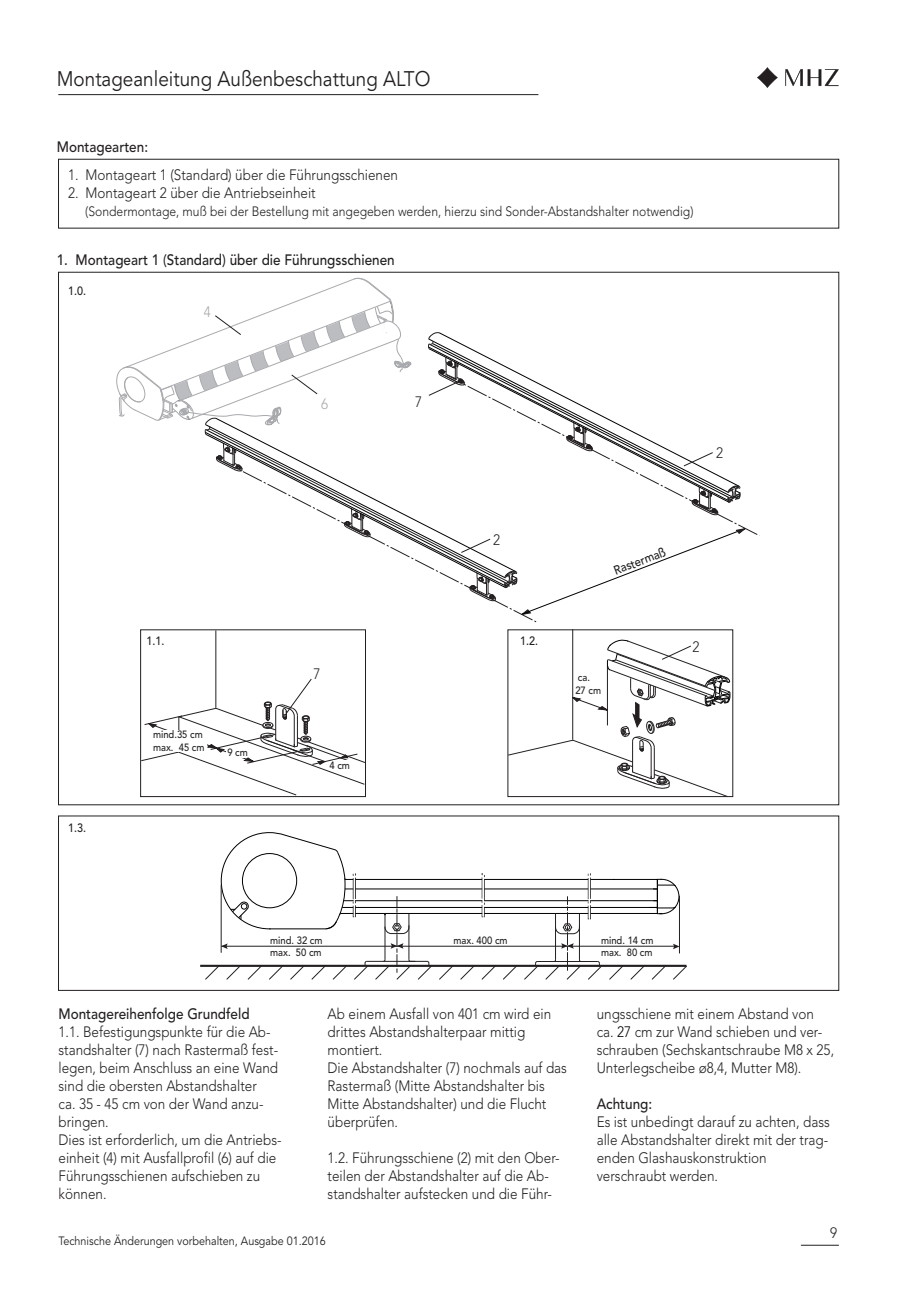
<style>
.page{position:relative;width:906px;height:1289px;background:#fff}
.page>*{position:absolute;margin:0;border:0;box-sizing:border-box;transform-origin:0 0}
.t1{font:21px "Avenir";color:#231f20;scale:.9 1}
.t2{font:300 15px/18px "Avenir";color:#231f20;scale:.9 1}
.t3{font:500 15px "Avenir";color:#231f20;scale:.9 1}
.t4{font:300 15px "Avenir";color:#a5a6aa;scale:.9 1}
.t5{font:300 15px "Avenir";color:#a8a9ad;scale:.9 1}
.t6{font:300 13.5px "Avenir";color:#231f20;scale:.9 1}
.t7{font:500 12.6px "Avenir";color:#231f20;scale:.9 1}
.t8{font:12px "Avenir";color:#231f20;scale:.9 1}
.t9{font:500 12px "Avenir";color:#231f20;scale:.9 1}
.t10{font:500 10.5px/12.6px "Avenir";color:#231f20;scale:.9 1}
.s1{color:#000}
</style>
<div class="page">
<hr style="left:801px;top:1244px;width:38px;height:1px;background:#231f20">
<hr style="left:58px;top:94px;width:480px;height:1px;background:#231f20">
<div style="left:58px;top:159px;width:781px;height:69px;border:1px solid #231f20"></div>
<hr style="left:215px;top:630px;width:1px;height:77px;background:#231f20">
<svg style="left:140px;top:678px;width:226px;height:117px"></svg>
<hr style="left:572px;top:629px;width:1px;height:110px;background:#231f20">
<svg style="left:507px;top:639px;width:224px;height:158px"></svg>
<hr style="left:200px;top:964px;width:486px;height:2px;background:#231f20">
<svg style="left:205px;top:832px;width:482px;height:147px"></svg>
<svg style="left:116px;top:277px;width:642px;height:345px"></svg>
<svg style="left:785px;top:69px;width:53px;height:17px"></svg>
<svg style="left:757px;top:67px;width:21px;height:21px"></svg>
<h1 class="t1" style="left:57px;top:66px;width:417px">Montageanleitung Außenbeschattung ALTO</h1>
<p class="t3" style="left:57px;top:138px;width:103px">Montagearten:</p>
<p class="t2" style="left:68px;top:166px;width:368px">1. Montageart 1 (Standard) über die Führungsschienen</p>
<p class="t2" style="left:68px;top:184px;width:277px">2. Montageart 2 über die Antriebseinheit</p>
<p class="t6" style="left:85px;top:203px;width:677px">(Sondermontage, muß bei der Bestellung mit angegeben werden, hierzu sind Sonder-Abstandshalter notwendig)</p>
<p class="t3" style="left:57px;top:251px;width:377px">1. Montageart 1 (Standard) über die Führungsschienen</p>
<p class="t9" style="left:68px;top:284px;width:22px">1.0.</p>
<p class="t9" style="left:68px;top:821px;width:22px">1.3.</p>
<p class="t4" style="left:204px;top:303px;width:9px">4</p>
<p class="t5" style="left:321px;top:394px;width:9px">6</p>
<p class="t2" style="left:415px;top:393px;width:9px">7</p>
<p class="t9" style="left:146px;top:634px;width:22px">1.1.</p>
<p class="t10" style="left:153px;top:728px;width:59px">mind.35 cm max. 45 cm</p>
<p class="t10" style="left:227px;top:745px;width:24px">9 cm</p>
<p class="t2" style="left:314px;top:664px;width:9px">7</p>
<p class="t10" style="left:329px;top:759px;width:24px">4 cm</p>
<p class="t2" style="left:493px;top:530px;width:9px">2</p>
<p class="t9" style="left:520px;top:633px;width:22px">1.2.</p>
<p class="t2" style="left:716px;top:444px;width:9px">2</p>
<p class="t7" style="left:611px;top:564px;width:63px;rotate:-21deg">Rastermaß</p>
<p class="t10" style="left:575px;top:671px;width:30px">ca.<br>27 cm</p>
<p class="t2" style="left:692px;top:637px;width:9px">2</p>
<p class="t10" style="left:270px;top:934px;width:60px">mind. 32 cm max. 50 cm</p>
<p class="t10" style="left:601px;top:934px;width:60px">mind. 14 cm max. 80 cm</p>
<p class="t10" style="left:453px;top:934px;width:62px">max. 400 cm</p>
<p class="t3" style="left:59px;top:1004px;width:214px">Montagereihenfolge Grundfeld</p>
<p class="t2" style="left:59px;top:1022px;width:249px">1.1. Befestigungspunkte für die Ab&shy;standshalter (7) nach Rastermaß fest&shy;legen, beim Anschluss an eine Wand sind die obersten Abstandshalter<br>ca. 35 - 45 cm von der Wand anzu&shy;bringen.<br>Dies ist erforderlich, um die Antriebs&shy;einheit (4) mit Ausfallprofil (6) auf die<br>Führungsschienen aufschieben zu können.</p>
<p class="t2" style="left:327px;top:1004px;width:267px">Ab einem Ausfall von 401 cm wird ein drittes Abstandshalterpaar mittig montiert.<br>Die Abstandshalter (7) nochmals auf das<br>Rastermaß (Mitte Abstandshalter bis<br>Mitte Abstandshalter) und die Flucht überprüfen.</p>
<p class="t2" style="left:327px;top:1148px;width:259px">1.2. Führungsschiene (2) mit den Ober&shy;teilen der Abstandshalter auf die Ab&shy;standshalter aufstecken und die Führ-</p>
<p class="t8" style="left:58px;top:1234px;width:299px">Technische Änderungen vorbehalten, Ausgabe 01.2016</p>
<p class="t2" style="left:596px;top:1004px;width:265px">ungsschiene mit einem Abstand von ca. <span class="s1">27</span> cm zur Wand schieben und ver&shy;schrauben (Sechskantschraube M8 x 25, Unterlegscheibe ø8,4, Mutter M8).</p>
<p class="t3" style="left:596px;top:1094px;width:63px">Achtung:</p>
<p class="t2" style="left:596px;top:1112px;width:261px">Es ist unbedingt darauf zu achten, dass alle Abstandshalter direkt mit der trag&shy;enden Glashauskonstruktion verschraubt werden.</p>
<p class="t2" style="left:830px;top:1223px;width:9px">9</p>
</div>
